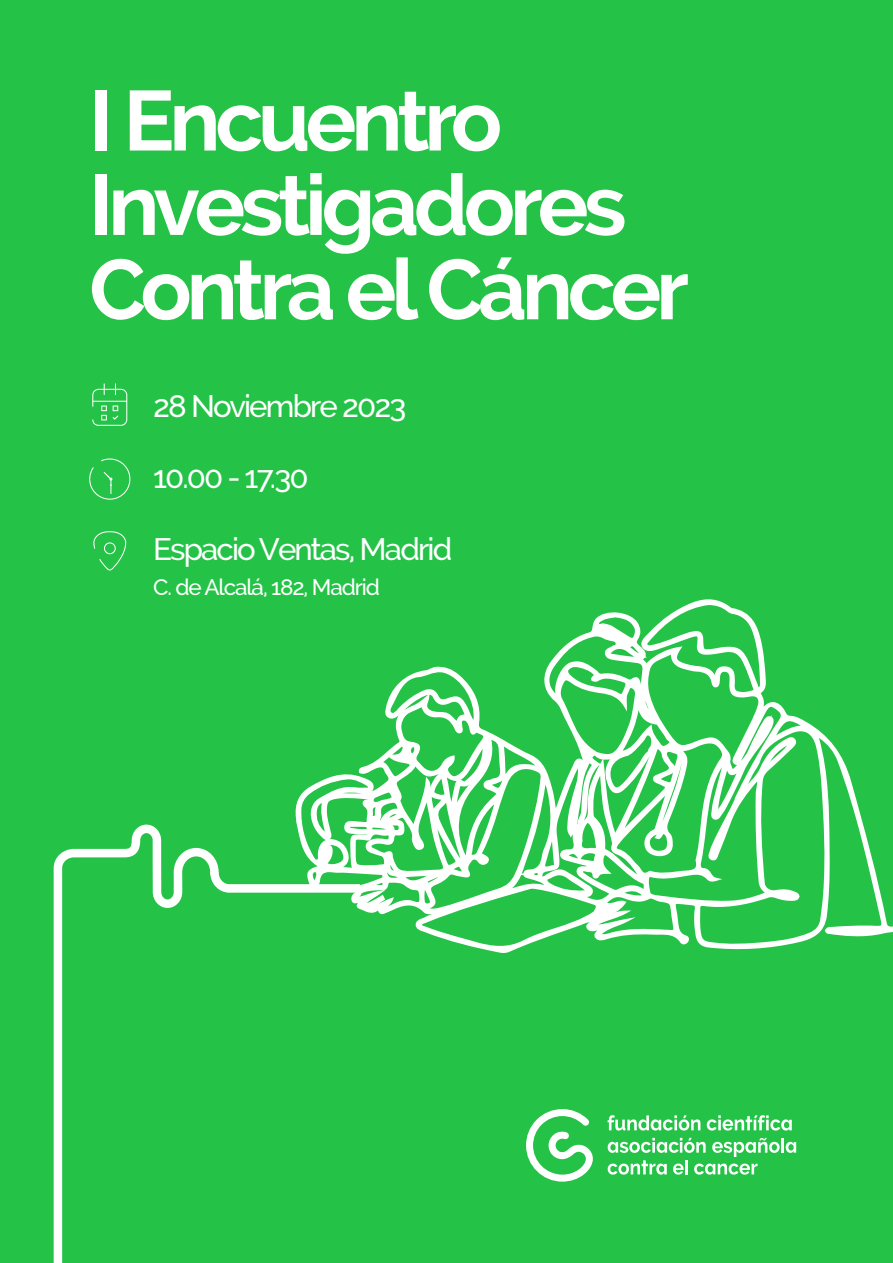
<style>
.page{position:relative;width:893px;height:1263px;background:#24c347}
.page>*{position:absolute;margin:0;border:0;box-sizing:border-box;transform-origin:0 0}
.t1{font:700 84.75px/84.3px "Raleway";letter-spacing:-.06em;color:#fff}
.t2{font:500 31.2px "Raleway";letter-spacing:-.06em;color:#fff}
.t3{font:500 22.5px "Raleway";letter-spacing:-.05em;color:#fff}
</style>
<div class="page">
<svg style="left:526px;top:1109px;width:67px;height:72px"></svg>
<svg style="left:608px;top:1160px;width:59px;height:14px"></svg>
<svg style="left:673px;top:1163px;width:11px;height:11px"></svg>
<hr style="left:685px;top:1159px;width:3px;height:15px;background:#fff">
<svg style="left:694px;top:1163px;width:63px;height:11px"></svg>
<svg style="left:712px;top:1138px;width:68px;height:19px"></svg>
<hr style="left:781px;top:1138px;width:3px;height:15px;background:#fff">
<svg style="left:786px;top:1142px;width:10px;height:11px"></svg>
<svg style="left:608px;top:1138px;width:98px;height:15px"></svg>
<svg style="left:608px;top:1115px;width:92px;height:15px"></svg>
<svg style="left:707px;top:1115px;width:85px;height:15px"></svg>
<svg style="left:295px;top:599px;width:598px;height:354px"></svg>
<svg style="left:54px;top:825px;width:306px;height:438px"></svg>
<svg style="left:89px;top:458px;width:42px;height:42px"></svg>
<svg style="left:93px;top:531px;width:33px;height:39px"></svg>
<svg style="left:92px;top:383px;width:35px;height:43px"></svg>
<h1 class="t1" style="left:89px;top:79px;width:601px">I Encuentro<br>Investigadores<br>Contra el Cáncer</h1>
<p class="t2" style="left:153px;top:388px;width:255px">28 Noviembre 2023</p>
<p class="t2" style="left:153px;top:459px;width:157px">10.00 - 17.30</p>
<p class="t2" style="left:153px;top:530px;width:301px">Espacio Ventas, Madrid</p>
<p class="t3" style="left:153px;top:574px;width:228px">C. de Alcalá, 182, Madrid</p>
</div>
